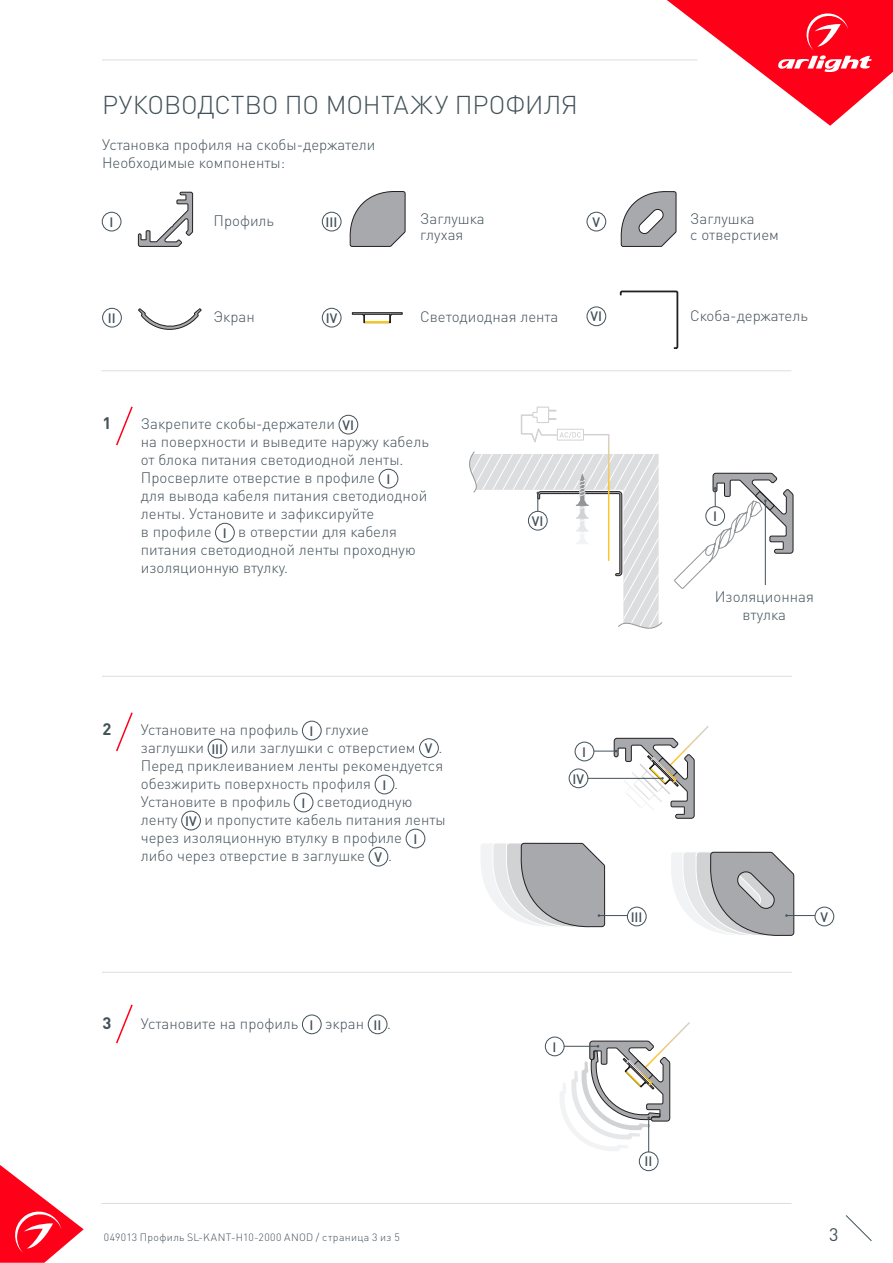
<style>
.page{position:relative;width:893px;height:1263px;background:#fff}
.page>*{position:absolute;margin:0;border:0;box-sizing:border-box;transform-origin:0 0}
.t1{font:300 25.5px "DIN Pro";letter-spacing:-.005em;color:#425159}
.t2{font:18px "DIN Pro";color:#425159}
.t3{font:700 16.5px "DIN Pro";color:#425159}
.t4{font:300 15px/18px "DIN Pro";color:#425159}
.t5{font:500 13.5px "DIN Pro";color:#425159}
.t6{font:300 10.5px "DIN Pro";letter-spacing:.04em;color:#425159}
</style>
<div class="page">
<svg style="left:0;top:1165px;width:84px;height:98px"></svg>
<svg style="left:845px;top:1215px;width:27px;height:26px"></svg>
<svg style="left:667px;top:0;width:226px;height:126px"></svg>
<hr style="left:102px;top:60px;width:595px;height:1px;background:#dcdddf">
<hr style="left:102px;top:370px;width:689px;height:1px;background:#dcdddf">
<hr style="left:102px;top:676px;width:690px;height:1px;background:#dcdddf">
<hr style="left:102px;top:972px;width:690px;height:1px;background:#dcdddf">
<hr style="left:102px;top:1203px;width:689px;height:1px;background:#dcdddf">
<svg style="left:352px;top:312px;width:51px;height:11px"></svg>
<hr style="left:365px;top:321px;width:24px;height:2px;background:#ffc800">
<div style="left:102px;top:212px;width:19px;height:19px;border:1px solid #425159;border-radius:50%"></div>
<div style="left:102px;top:308px;width:20px;height:19px;border:1px solid #425159;border-radius:50%"></div>
<div style="left:322px;top:212px;width:19px;height:19px;border:1px solid #425159;border-radius:50%"></div>
<div style="left:322px;top:308px;width:19px;height:19px;border:1px solid #425159;border-radius:50%"></div>
<div style="left:587px;top:212px;width:19px;height:19px;border:1px solid #425159;border-radius:50%"></div>
<div style="left:587px;top:307px;width:19px;height:19px;border:1px solid #425159;border-radius:50%"></div>
<div style="left:339px;top:415px;width:19px;height:19px;border:1px solid #425159;border-radius:50%"></div>
<div style="left:379px;top:469px;width:19px;height:19px;border:1px solid #425159;border-radius:50%"></div>
<div style="left:215px;top:523px;width:19px;height:19px;border:1px solid #425159;border-radius:50%"></div>
<div style="left:302px;top:1015px;width:19px;height:19px;border:1px solid #425159;border-radius:50%"></div>
<div style="left:368px;top:1015px;width:19px;height:19px;border:1px solid #425159;border-radius:50%"></div>
<div style="left:302px;top:721px;width:19px;height:19px;border:1px solid #425159;border-radius:50%"></div>
<div style="left:208px;top:739px;width:19px;height:19px;border:1px solid #425159;border-radius:50%"></div>
<div style="left:419px;top:738px;width:20px;height:20px;border:1px solid #425159;border-radius:50%"></div>
<div style="left:375px;top:775px;width:19px;height:19px;border:1px solid #425159;border-radius:50%"></div>
<div style="left:294px;top:793px;width:19px;height:19px;border:1px solid #425159;border-radius:50%"></div>
<div style="left:181px;top:811px;width:20px;height:19px;border:1px solid #425159;border-radius:50%"></div>
<div style="left:406px;top:829px;width:19px;height:19px;border:1px solid #425159;border-radius:50%"></div>
<div style="left:369px;top:847px;width:19px;height:19px;border:1px solid #425159;border-radius:50%"></div>
<svg style="left:116px;top:406px;width:17px;height:40px"></svg>
<svg style="left:116px;top:712px;width:17px;height:40px"></svg>
<svg style="left:116px;top:1004px;width:17px;height:40px"></svg>
<svg style="left:620px;top:291px;width:58px;height:58px"></svg>
<div style="left:575px;top:742px;width:19px;height:19px;border:1px solid #425159;border-radius:50%"></div>
<svg style="left:469px;top:406px;width:194px;height:223px"></svg>
<div style="left:569px;top:769px;width:19px;height:19px;border:1px solid #425159;border-radius:50%"></div>
<hr style="left:588px;top:778px;width:74px;height:1px;background:#425159">
<svg style="left:674px;top:473px;width:119px;height:116px"></svg>
<svg style="left:138px;top:192px;width:55px;height:55px"></svg>
<svg style="left:138px;top:309px;width:64px;height:21px"></svg>
<svg style="left:350px;top:191px;width:55px;height:56px;background:#aeafb2"></svg>
<svg style="left:621px;top:191px;width:55px;height:56px"></svg>
<div style="left:627px;top:907px;width:19px;height:19px;border:1px solid #425159;border-radius:50%"></div>
<div style="left:815px;top:907px;width:19px;height:19px;border:1px solid #425159;border-radius:50%"></div>
<svg style="left:481px;top:842px;width:146px;height:86px"></svg>
<svg style="left:671px;top:851px;width:144px;height:85px"></svg>
<svg style="left:594px;top:726px;width:115px;height:93px"></svg>
<div style="left:639px;top:1152px;width:19px;height:19px;border:1px solid #425159;border-radius:50%"></div>
<div style="left:545px;top:1037px;width:19px;height:19px;border:1px solid #425159;border-radius:50%"></div>
<svg style="left:556px;top:1022px;width:134px;height:132px"></svg>
<p class="t1" style="left:102px;top:87px;width:477px">РУКОВОДСТВО ПО МОНТАЖУ ПРОФИЛЯ</p>
<p class="t4" style="left:102px;top:134px;width:275px">Установка профиля на скобы-держатели</p>
<p class="t4" style="left:102px;top:152px;width:185px">Необходимые компоненты:</p>
<p class="t5" style="left:109px;top:213px;width:5px">I</p>
<p class="t5" style="left:108px;top:309px;width:9px">II</p>
<p class="t4" style="left:214px;top:211px;width:62px">Профиль</p>
<p class="t5" style="left:326px;top:213px;width:13px">III</p>
<p class="t4" style="left:420px;top:210px;width:66px;line-height:16.5px">Заглушка глухая</p>
<p class="t4" style="left:690px;top:210px;width:90px;line-height:16.5px">Заглушка<br>с отверстием</p>
<p class="t5" style="left:592px;top:213px;width:9px">V</p>
<p class="t4" style="left:214px;top:307px;width:43px">Экран</p>
<p class="t4" style="left:420px;top:307px;width:140px">Cветодиодная лента</p>
<p class="t4" style="left:690px;top:306px;width:119px">Скоба-держатель</p>
<p class="t5" style="left:590px;top:307px;width:13px">VI</p>
<p class="t5" style="left:326px;top:309px;width:13px">IV</p>
<p class="t3" style="left:103px;top:412px;width:10px">1</p>
<p class="t4" style="left:141px;top:414px;width:196px">Закрепите скобы-держатели</p>
<p class="t5" style="left:342px;top:416px;width:13px">VI</p>
<p class="t4" style="left:141px;top:432px;width:289px">на поверхности и выведите наружу кабель от блока питания светодиодной ленты.<br>Просверлите отверстие в профиле</p>
<p class="t5" style="left:386px;top:470px;width:5px">I</p>
<p class="t4" style="left:141px;top:486px;width:288px">для вывода кабеля питания светодиодной ленты. Установите и зафиксируйте<br>в профиле</p>
<p class="t4" style="left:141px;top:522px;width:276px;text-indent:97px">в отверстии для кабеля питания светодиодной ленты проходную изоляционную втулку.</p>
<p class="t5" style="left:223px;top:524px;width:5px">I</p>
<p class="t3" style="left:103px;top:718px;width:10px">2</p>
<p class="t4" style="left:141px;top:720px;width:159px">Установите на профиль</p>
<p class="t5" style="left:310px;top:722px;width:5px">I</p>
<p class="t4" style="left:325px;top:720px;width:45px">глухие</p>
<p class="t4" style="left:141px;top:738px;width:65px">заглушки</p>
<p class="t5" style="left:211px;top:740px;width:13px">III</p>
<p class="t4" style="left:231px;top:738px;width:186px">или заглушки с отверстием</p>
<p class="t5" style="left:425px;top:739px;width:9px">V</p>
<p class="t4" style="left:141px;top:738px;width:304px;text-align:justify;text-indent:298px">.<br>Перед приклеиванием ленты рекомендуется обезжирить поверхность профиля</p>
<p class="t5" style="left:382px;top:776px;width:5px">I</p>
<p class="t4" style="left:394px;top:774px;width:5px">.</p>
<p class="t4" style="left:141px;top:792px;width:151px">Установите в профиль</p>
<p class="t5" style="left:301px;top:794px;width:5px">I</p>
<p class="t4" style="left:317px;top:792px;width:97px">светодиодную</p>
<p class="t4" style="left:141px;top:810px;width:38px">ленту</p>
<p class="t5" style="left:185px;top:812px;width:13px">IV</p>
<p class="t4" style="left:141px;top:810px;width:306px;text-indent:64px">и пропустите кабель питания ленты через изоляционную втулку в профиле</p>
<p class="t5" style="left:413px;top:830px;width:5px">I</p>
<p class="t4" style="left:141px;top:846px;width:226px">либо через отверстие в заглушке</p>
<p class="t5" style="left:374px;top:848px;width:9px">V</p>
<p class="t4" style="left:388px;top:846px;width:5px">.</p>
<p class="t3" style="left:103px;top:1012px;width:10px">3</p>
<p class="t4" style="left:141px;top:1014px;width:159px">Установите на профиль</p>
<p class="t5" style="left:310px;top:1015px;width:5px">I</p>
<p class="t4" style="left:325px;top:1014px;width:41px">экран</p>
<p class="t5" style="left:373px;top:1015px;width:9px">II</p>
<p class="t4" style="left:387px;top:1014px;width:5px">.</p>
<p class="t5" style="left:532px;top:512px;width:13px">VI</p>
<p class="t5" style="left:582px;top:743px;width:5px">I</p>
<p class="t5" style="left:572px;top:769px;width:13px">IV</p>
<p class="t5" style="left:713px;top:507px;width:5px">I</p>
<p class="t4" style="left:715px;top:587px;width:101px">Изоляционная</p>
<p class="t4" style="left:743px;top:605px;width:45px">втулка</p>
<p class="t5" style="left:552px;top:1037px;width:5px">I</p>
<p class="t5" style="left:631px;top:907px;width:13px">III</p>
<p class="t5" style="left:820px;top:907px;width:9px">V</p>
<p class="t5" style="left:644px;top:1152px;width:9px">II</p>
<p class="t6" style="left:104px;top:1230px;width:297px">049013 Профиль SL-KANT-H10-2000 ANOD / страница 3 из 5</p>
<p class="t2" style="left:829px;top:1222px;width:11px">3</p>
</div>
